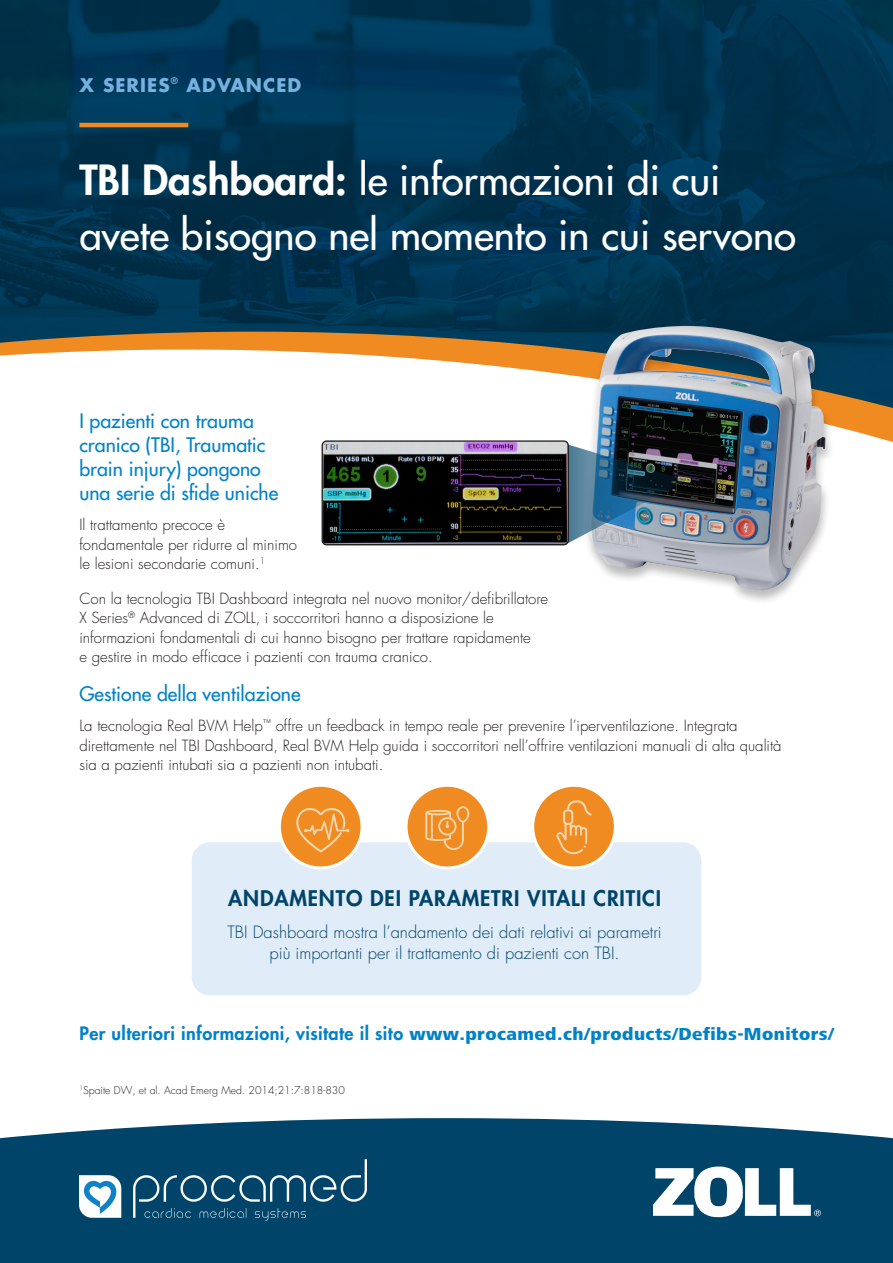
<style>
.page{position:relative;width:893px;height:1263px;background:#fff}
.page>*{position:absolute;margin:0;border:0;box-sizing:border-box;transform-origin:0 0}
.t1{font:500 40.5px/54.4px "Futura Std";color:#fff}
.t2{font:800 21px "Futura Std";letter-spacing:.04em;color:#00446a}
.t3{font:500 19.5px/24px "Futura Std";color:#0082c8}
.t4{font:700 18.3px "Futura Std";letter-spacing:.06em;color:#76b1df}
.t5{font:800 18px "Frutiger Next Pro";letter-spacing:.025em;color:#0082c8}
.t6{font:300 16.5px/21.3px "Futura Std";color:#00446a;text-align:center}
.t7{font:300 15px/19.5px "Futura Std";color:#231f20}
.t8{font:300 10.5px "Futura Std";color:#231f20}
.s1{font-weight:800}
.s2{font-family:"Futura Std"}
</style>
<div class="page">
<img style="left:0;top:0;width:893px;height:408px">
<svg style="left:0;top:1118px;width:893px;height:145px;background:#125174"></svg>
<hr style="left:79px;top:123px;width:109px;height:4px;background:#f08b21">
<svg style="left:653px;top:1166px;width:168px;height:52px"></svg>
<div style="left:192px;top:842px;width:509px;height:153px;background:#e0ecf7;border-radius:18px"></div>
<div style="left:406px;top:785px;width:83px;height:83px;background:#f08b21;border-radius:50%"></div>
<div style="left:405px;top:784px;width:85px;height:85px;border:3px solid #fff;border-radius:50%"></div>
<svg style="left:425px;top:806px;width:44px;height:44px"></svg>
<div style="left:279px;top:785px;width:83px;height:83px;background:#f08b21;border-radius:50%"></div>
<div style="left:278px;top:784px;width:86px;height:85px;border:3px solid #fff;border-radius:50%"></div>
<svg style="left:296px;top:808px;width:54px;height:44px"></svg>
<div style="left:533px;top:785px;width:82px;height:83px;background:#f08b21;border-radius:50%"></div>
<div style="left:531px;top:784px;width:86px;height:85px;border:3px solid #fff;border-radius:50%"></div>
<svg style="left:556px;top:800px;width:36px;height:54px"></svg>
<div style="left:583px;top:325px;width:252px;height:280px;background:#231f20;opacity:.3"></div>
<img style="left:589px;top:326px;width:237px;height:264px">
<img style="left:569px;top:444px;width:117px;height:99px">
<img style="left:322px;top:442px;width:245px;height:103px">
<div style="left:322px;top:440px;width:247px;height:105px;border:1px solid #231f20;border-radius:4px"></div>
<img style="left:44px;top:1139px;width:359px;height:114px">
<p class="t4" style="left:79px;top:73px;width:224px">X SERIES<sup>®</sup> ADVANCED</p>
<p class="t1" style="left:79px;top:153px;width:718px"><span class="s1">TBI Dashboard:</span> le informazioni di cui avete bisogno nel momento in cui servono</p>
<p class="t3" style="left:79px;top:409px;width:200px">I pazienti con trauma cranico (TBI, Traumatic brain injury) pongono una serie di sfide uniche</p>
<p class="t7" style="left:79px;top:516px;width:219px">Il trattamento precoce è fondamentale per ridurre al minimo le lesioni secondarie comuni.<sup>1</sup></p>
<p class="t7" style="left:79px;top:589px;width:470px">Con la tecnologia TBI Dashboard integrata nel nuovo monitor/defibrillatore X Series<sup>®</sup> Advanced di ZOLL, i soccorritori hanno a disposizione le informazioni fondamentali di cui hanno bisogno per trattare rapidamente<br>e gestire in modo efficace i pazienti con trauma cranico.</p>
<p class="t3" style="left:79px;top:682px;width:223px">Gestione della ventilazione</p>
<p class="t7" style="left:79px;top:717px;width:704px">La tecnologia Real BVM Help<sup>™</sup> offre un feedback in tempo reale per prevenire l’iperventilazione. Integrata direttamente nel TBI Dashboard, Real BVM Help guida i soccorritori nell’offrire ventilazioni manuali di alta qualità sia a pazienti intubati sia a pazienti non intubati.</p>
<p class="t2" style="left:228px;top:884px;width:434px">ANDAMENTO DEI PARAMETRI VITALI CRITICI</p>
<p class="t6" style="left:227px;top:922px;width:436px">TBI Dashboard mostra l’andamento dei dati relativi ai parametri più importanti per il trattamento di pazienti con TBI.</p>
<p class="t5" style="left:79px;top:1023px;width:756px"><span class="s2">Per ulteriori informazioni, visitate il sito</span> www.procamed.ch/products/Defibs-Monitors/</p>
<p class="t8" style="left:79px;top:1083px;width:267px"><sup>1</sup>Spaite DW, et al. Acad Emerg Med. 2014;21:7:818-830</p>
</div>
